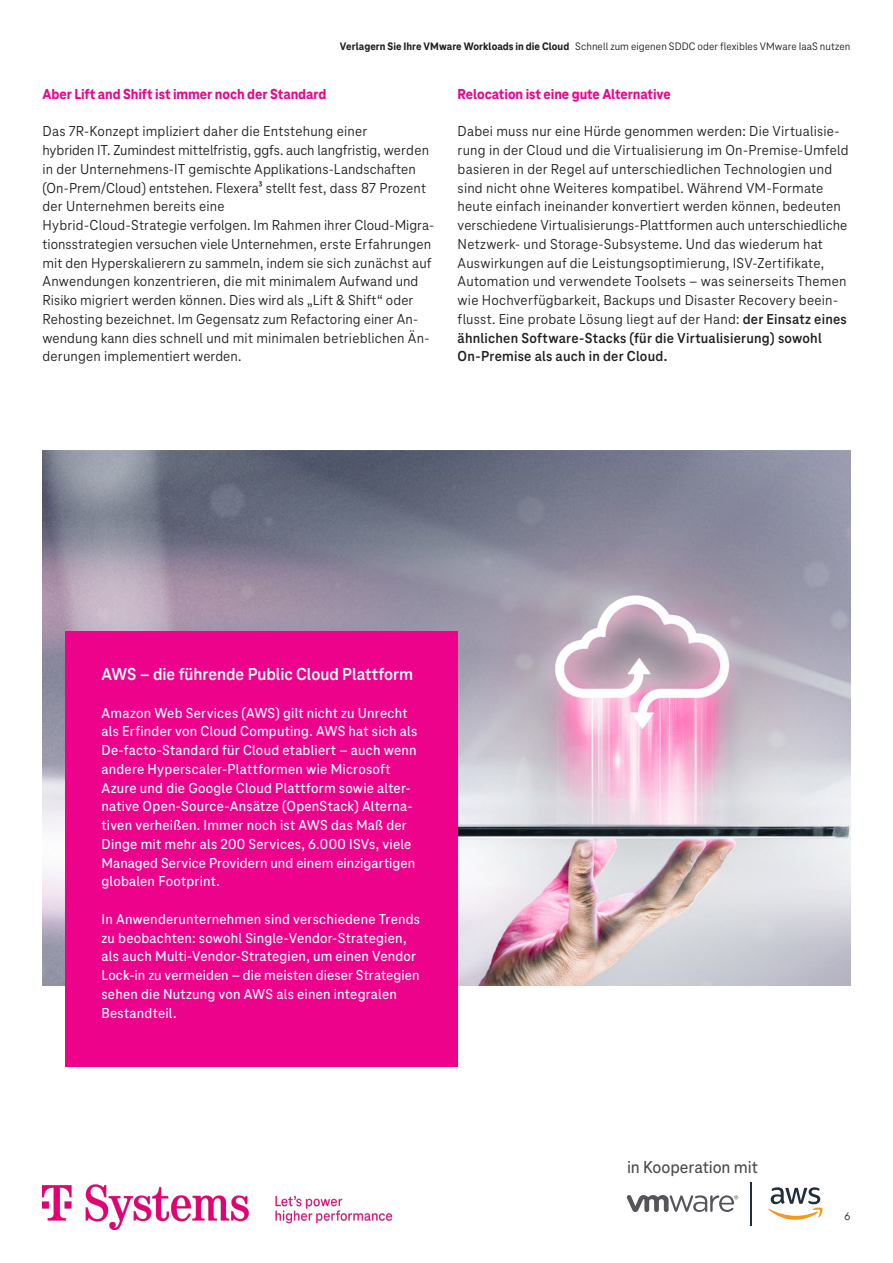
<style>
.page{position:relative;width:893px;height:1263px;background:#fff}
.page>*{position:absolute;margin:0;border:0;box-sizing:border-box;transform-origin:0 0}
._05_Copy_10_12_5_Nor{font:700 18px "Tele Neo";letter-spacing:-.005em;color:#fff}
.t1{font:500 18px "Tele Neo";letter-spacing:-.005em;color:#4b4c4d}
._05_Copy_10_12_5_Nor-2{font:15px/18.8px "Tele Neo";letter-spacing:.01em;color:#231f20}
._05_Copy_10_12_5_Nor-3{font:500 15px/18.8px "Tele Neo";letter-spacing:.015em;color:#fff}
._07_Inset_Headline_U{font:800 15px "Tele Neo";letter-spacing:-.005em;color:#ed028c}
.t2{font:11.25px "Tele Neo";letter-spacing:.005em;color:#231f20}
.s1{font-weight:800}
.s2{font-weight:700}
</style>
<div class="page">
<hr style="left:751px;top:1182px;width:1px;height:43px;background:#232e3d">
<svg style="left:768px;top:1187px;width:55px;height:33px"></svg>
<svg style="left:626px;top:1195px;width:112px;height:17px"></svg>
<img style="left:43px;top:450px;width:807px;height:535px">
<div style="left:65px;top:631px;width:393px;height:436px;background:#ed028c"></div>
<img style="left:43px;top:1184px;width:349px;height:46px">
<p class="t2" style="left:340px;top:40px;width:512px"><span class="s1">Verlagern Sie Ihre VMware Workloads in die Cloud</span> Schnell zum eigenen SDDC oder flexibles VMware IaaS nutzen</p>
<p class="_07_Inset_Headline_U" style="left:43px;top:85px;width:286px">Aber Lift and Shift ist immer noch der Standard</p>
<p class="_05_Copy_10_12_5_Nor-2" style="left:43px;top:122px;width:393px">Das 7R-Konzept impliziert daher die Entstehung einer<br>hybriden IT. Zumindest mittelfristig, ggfs. auch langfristig, werden in der Unternehmens-IT gemischte Applikations-Landschaften (On-Prem/Cloud) entstehen. Flexera³ stellt fest, dass 87 Prozent der Unternehmen bereits eine<br>Hybrid-Cloud-Strategie verfolgen. Im Rahmen ihrer Cloud-Migra&shy;tionsstrategien versuchen viele Unternehmen, erste Erfahrungen mit den Hyperskalierern zu sammeln, indem sie sich zunächst auf Anwendungen konzentrieren, die mit minimalem Aufwand und Risiko migriert werden können. Dies wird als „Lift &amp; Shift“ oder Rehosting bezeichnet. Im Gegensatz zum Refactoring einer An&shy;wendung kann dies schnell und mit minimalen betrieblichen Än&shy;derungen implementiert werden.</p>
<p class="_07_Inset_Headline_U" style="left:458px;top:85px;width:215px">Relocation ist eine gute Alternative</p>
<p class="_05_Copy_10_12_5_Nor-2" style="left:458px;top:122px;width:392px">Dabei muss nur eine Hürde genommen werden: Die Virtualisie&shy;rung in der Cloud und die Virtualisierung im On-Premise-Umfeld basieren in der Regel auf unterschiedlichen Technologien und sind nicht ohne Weiteres kompatibel. Während VM-Formate heute einfach ineinander konvertiert werden können, bedeuten verschiedene Virtualisierungs-Plattformen auch unterschiedliche Netzwerk- und Storage-Subsysteme. Und das wiederum hat Auswirkungen auf die Leistungsoptimierung, ISV-Zertifikate, Automation und verwendete Toolsets – was seinerseits Themen wie Hochverfügbarkeit, Backups und Disaster Recovery beein&shy;flusst. Eine probate Lösung liegt auf der Hand: <span class="s2">der Einsatz eines ähnlichen Software-Stacks (für die Virtualisierung) sowohl On-Premise als auch in der Cloud.</span></p>
<p class="_05_Copy_10_12_5_Nor" style="left:102px;top:664px;width:313px">AWS – die führende Public Cloud Plattform</p>
<p class="_05_Copy_10_12_5_Nor-3" style="left:102px;top:703px;width:317px">Amazon Web Services (AWS) gilt nicht zu Unrecht als Erfinder von Cloud Computing. AWS hat sich als De-facto-Standard für Cloud etabliert – auch wenn andere Hyperscaler-Plattformen wie Microsoft Azure und die Google Cloud Plattform sowie alter&shy;native Open-Source-Ansätze (OpenStack) Alterna&shy;tiven verheißen. Immer noch ist AWS das Maß der Dinge mit mehr als 200 Services, 6.000 ISVs, viele Managed Service Providern und einem einzigartigen globalen Footprint.</p>
<p class="_05_Copy_10_12_5_Nor-3" style="left:102px;top:910px;width:320px">In Anwenderunternehmen sind verschiedene Trends zu beobachten: sowohl Single-Vendor-Strategien, als auch Multi-Vendor-Strategien, um einen Vendor Lock-in zu vermeiden – die meisten dieser Strategien sehen die Nutzung von AWS als einen integralen Bestandteil.</p>
<p class="t1" style="left:627px;top:1157px;width:132px">in Kooperation mit</p>
<p class="t2" style="left:845px;top:1210px;width:7px">6</p>
</div>
